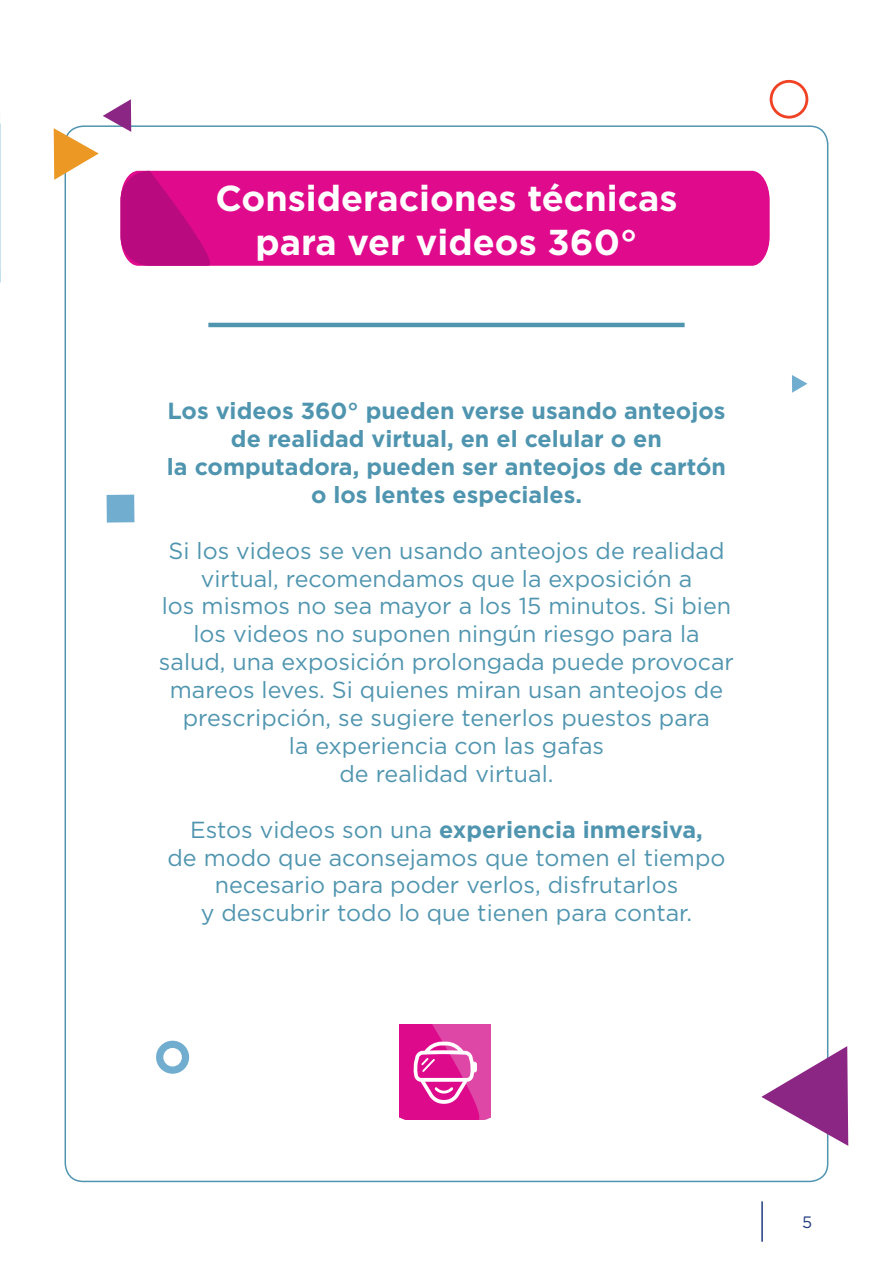
<style>
.page{position:relative;width:893px;height:1263px;background:#fff}
.page>*{position:absolute;margin:0;border:0;box-sizing:border-box;transform-origin:0 0}
.t1{font:700 36px/43.2px "Gotham";color:#fefefe;text-align:center}
.t2{font:23.25px/27.9px "Gotham";color:#5095af;text-align:center}
.t3{font:700 23.25px/27.9px "Gotham";color:#5095af;text-align:center}
.t4{font:16.5px "Gotham";color:#213e80}
.s1{font-weight:700}
</style>
<div class="page">
<div style="left:224px;top:171px;width:546px;height:95px;background:#e00a8c"></div>
<svg style="left:400px;top:1025px;width:91px;height:95px;background:#e23ca2"></svg>
<hr style="left:208px;top:323px;width:477px;height:4px;background:#5095af">
<svg style="left:770px;top:80px;width:38px;height:39px"></svg>
<div style="left:107px;top:495px;width:27px;height:27px;background:#70adcf"></div>
<svg style="left:156px;top:1040px;width:33px;height:34px"></svg>
<svg style="left:792px;top:375px;width:15px;height:18px"></svg>
<svg style="left:761px;top:1046px;width:87px;height:100px"></svg>
<svg style="left:54px;top:99px;width:170px;height:167px"></svg>
<hr style="left:761px;top:1201px;width:2px;height:41px;background:#213e80">
<h1 class="t1" style="left:215px;top:177px;width:464px">Consideraciones técnicas para ver videos 360°</h1>
<p class="t3" style="left:167px;top:397px;width:561px">Los videos 360° pueden verse usando anteojos de realidad virtual, en el celular o en<br>la computadora, pueden ser anteojos de cartón o los lentes especiales.</p>
<p class="t2" style="left:159px;top:536px;width:577px">Si los videos se ven usando anteojos de realidad virtual, recomendamos que la exposición a<br>los mismos no sea mayor a los 15 minutos. Si bien los videos no suponen ningún riesgo para la salud, una exposición prolongada puede provocar mareos leves. Si quienes miran usan anteojos de prescripción, se sugiere tenerlos puestos para<br>la experiencia con las gafas<br>de realidad virtual.</p>
<p class="t2" style="left:167px;top:815px;width:559px">Estos videos son una <span class="s1">experiencia inmersiva,<br></span>de modo que aconsejamos que tomen el tiempo necesario para poder verlos, disfrutarlos<br>y descubrir todo lo que tienen para contar.</p>
<p class="t4" style="left:802px;top:1212px;width:12px">5</p>
</div>
